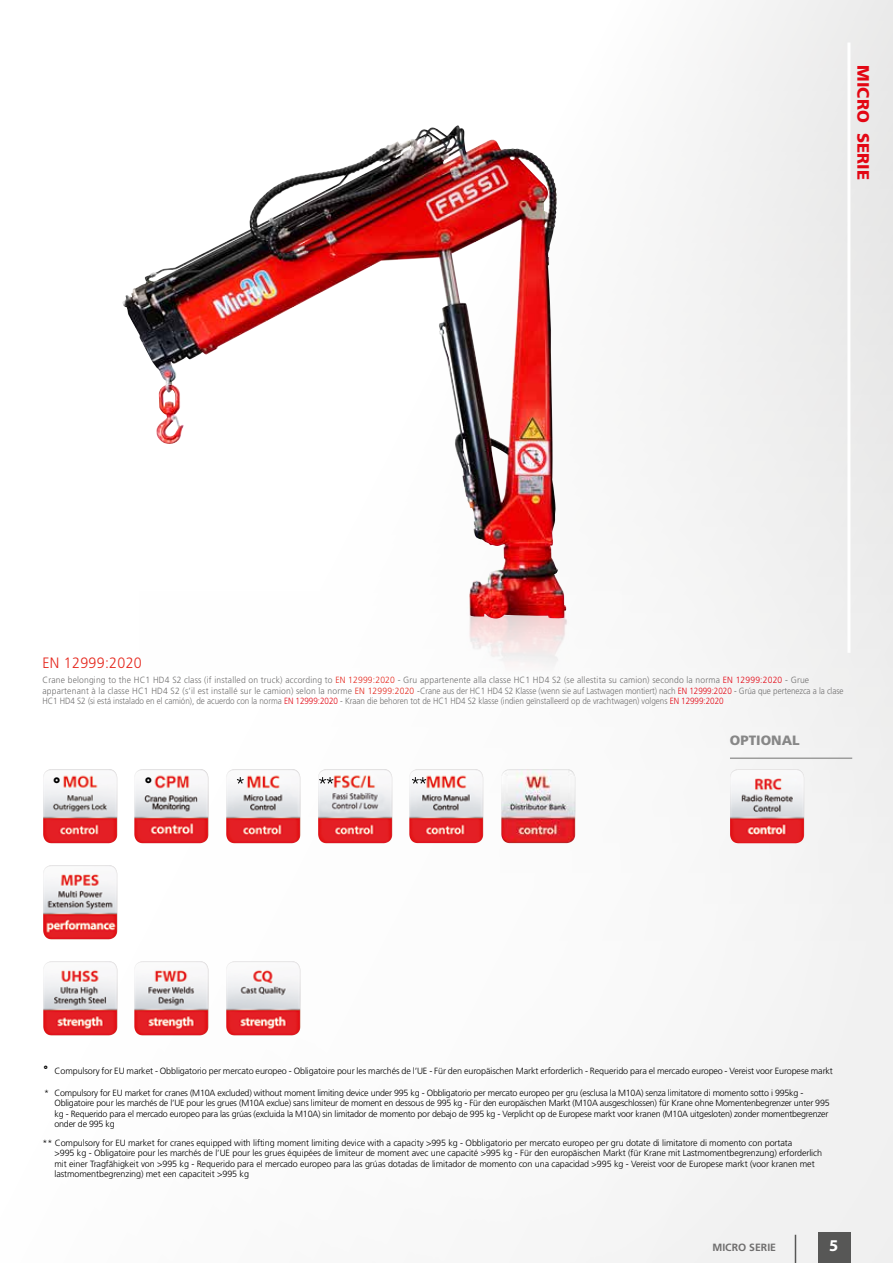
<style>
.page{position:relative;width:893px;height:1263px;background:#fff}
.page>*{position:absolute;margin:0;border:0;box-sizing:border-box;transform-origin:0 0}
.t1{font:italic 700 21px "DIN2014";color:#000}
.t2{font:900 16.5px "Frutiger";letter-spacing:.005em;color:#e30613}
.t3{font:700 16.5px "Myriad Pro";color:#fff}
.t4{font:300 15px "Frutiger";letter-spacing:.02em;color:#e5271d;scale:.95 1}
.t5{font:900 13.5px "Frutiger";color:#878787}
.t6{font:700 10.5px "Frutiger";color:#706f6f}
.t7{font:300 9px/10.5px "Frutiger";letter-spacing:-.01em;color:#000}
.t8{font:300 9px/10.8px "Frutiger";letter-spacing:-.005em;color:#706f6f;scale:.95 1}
.s1{color:#e5271d}
.s2{color:#e30613}
.s3{font-family:"DIN2014";font-weight:700;font-style:italic;font-size:12px}
</style>
<div class="page">
<img style="left:43px;top:0;width:850px;height:1263px">
<img style="left:134px;top:961px;width:5px;height:8px">
<img style="left:44px;top:961px;width:65px;height:6px">
<img style="left:43px;top:865px;width:66px;height:6px">
<img style="left:730px;top:769px;width:65px;height:68px">
<hr style="left:730px;top:757px;width:122px;height:2px;background:#9d9d9c">
<img style="left:139px;top:592px;width:482px;height:525px">
<img style="left:122px;top:126px;width:325px;height:320px">
<hr style="left:847px;top:43px;width:3px;height:610px;background:#fff">
<img style="left:134px;top:769px;width:66px;height:8px">
<img style="left:43px;top:769px;width:66px;height:6px">
<div style="left:818px;top:1233px;width:32px;height:30px;background:#575756"></div>
<svg style="left:795px;top:1235px;width:1px;height:28px"></svg>
<h2 class="t2" style="left:873px;top:65px;width:116px;rotate:90deg">MICRO SERIE</h2>
<h3 class="t4" style="left:43px;top:654px;width:106px">EN 12999:2020</h3>
<p class="t8" style="left:43px;top:674px;width:845px">Crane belonging to the HC1 HD4 S2 class (if installed on truck) according to <span class="s1">EN 12999:2020</span> - Gru appartenente alla classe HC1 HD4 S2 (se allestita su camion) secondo la norma <span class="s2">EN 12999:2020</span> - Grue appartenant à la classe HC1 HD4 S2 (s’il est installé sur le camion) selon la norme <span class="s1">EN 12999:2020</span> -Crane aus der HC1 HD4 S2 Klasse (wenn sie auf Lastwagen montiert) nach <span class="s2">EN 12999:2020</span> - Grúa que pertenezca a la clase<br>HC1 HD4 S2 (si está instalado en el camión), de acuerdo con la norma <span class="s2">EN 12999:2020</span> - Kraan die behoren tot de HC1 HD4 S2 klasse (indien geïnstalleerd op de vrachtwagen) volgens <span class="s2">EN 12999:2020</span></p>
<h1 class="t1" style="left:52px;top:771px;width:8px">°</h1>
<h1 class="t1" style="left:144px;top:771px;width:8px">°</h1>
<h3 class="t5" style="left:730px;top:732px;width:71px">OPTIONAL</h3>
<p class="t7" style="left:43px;top:1066px;width:791px"><span class="s3">°</span> Compulsory for EU market - Obbligatorio per mercato europeo - Obligatoire pour les marchés de l’UE - Für den europäischen Markt erforderlich - Requerido para el mercado europeo - Vereist voor Europese markt</p>
<p class="t7" style="left:55px;top:1087px;width:777px;text-indent:-10px">* Compulsory for EU market for cranes (M10A excluded) without moment limiting device under 995 kg - Obbligatorio per mercato europeo per gru (esclusa la M10A) senza limitatore di momento sotto i 995kg - Obligatoire pour les marchés de l’UE pour les grues (M10A exclue) sans limiteur de moment en dessous de 995 kg - Für den europäischen Markt (M10A ausgeschlossen) für Krane ohne Momentenbegrenzer unter 995 kg - Requerido para el mercado europeo para las grúas (excluida la M10A) sin limitador de momento por debajo de 995 kg - Verplicht op de Europese markt voor kranen (M10A uitgesloten) zonder momentbegrenzer onder de 995 kg</p>
<p class="t7" style="left:55px;top:1137px;width:769px;text-indent:-12px">** Compulsory for EU market for cranes equipped with lifting moment limiting device with a capacity &gt;995 kg - Obbligatorio per mercato europeo per gru dotate di limitatore di momento con portata<br>&gt;995 kg - Obligatoire pour les marchés de l’UE pour les grues équipées de limiteur de moment avec une capacité &gt;995 kg - Für den europäischen Markt (für Krane mit Lastmomentbegrenzung) erforderlich mit einer Tragfähigkeit von &gt;995 kg - Requerido para el mercado europeo para las grúas dotadas de limitador de momento con una capacidad &gt;995 kg - Vereist voor de Europese markt (voor kranen met lastmomentbegrenzing) met een capaciteit &gt;995 kg</p>
<p class="t6" style="left:712px;top:1241px;width:65px">MICRO SERIE</p>
<h2 class="t3" style="left:829px;top:1235px;width:11px">5</h2>
</div>
